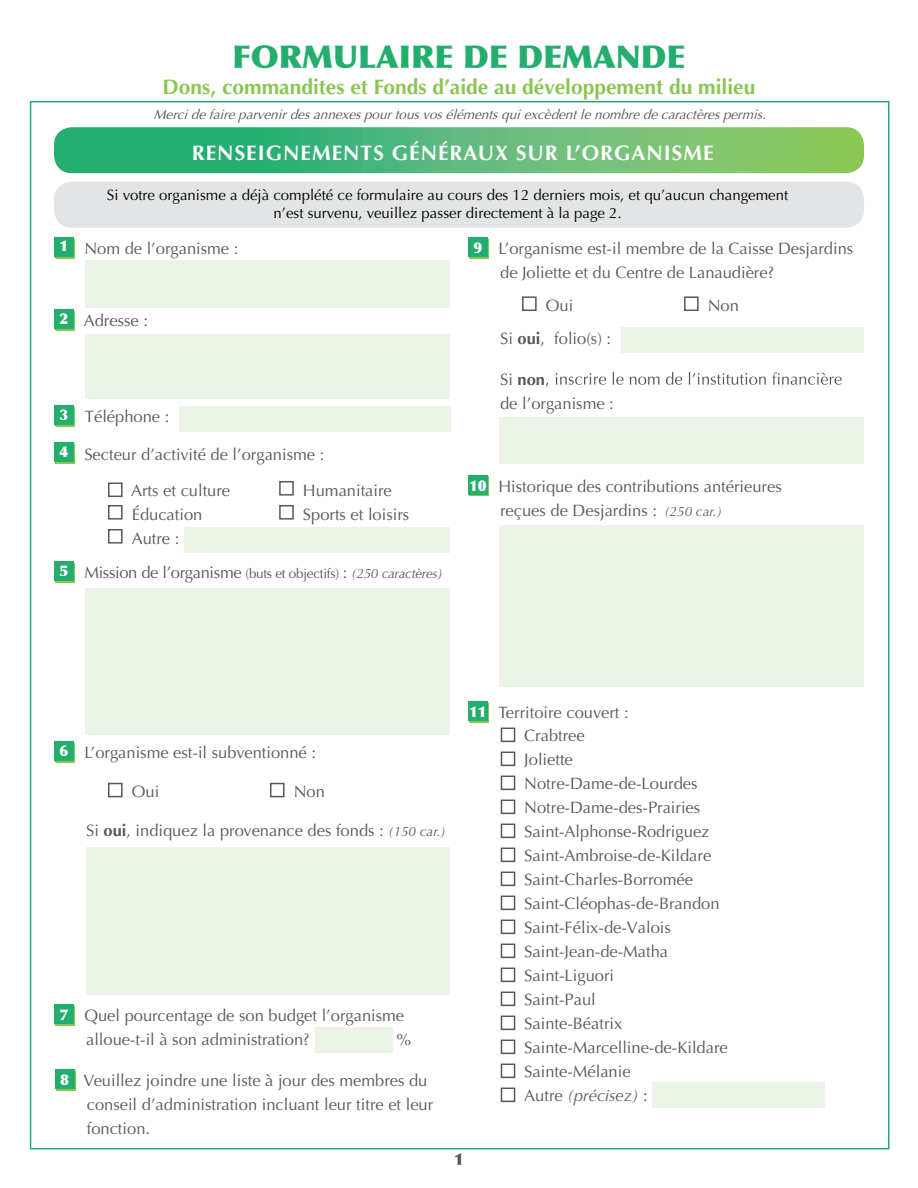
<style>
.page{position:relative;width:918px;height:1188px;background:#fff}
.page>*{position:absolute;margin:0;border:0;box-sizing:border-box;transform-origin:0 0}
.t1{font:900 31.5px "Optima";color:#24ae6d}
.t2{font:700 21px "Optima";color:#89c652}
.t3{font:700 21px "Optima";letter-spacing:.05em;color:#fff}
.t4{font:16.5px/24px "Optima";color:#55585a}
.t5{font:16.5px/34.8px "Optima";letter-spacing:-.02em;color:#55585a}
.t6{font:900 16.5px "Optima";color:#55585a}
.t7{font:15px/18px "Optima";color:#000;text-align:center}
.t8{font:900 15px "Optima";color:#fff}
.t9{font:italic 13.5px "Optima";color:#55585a}
.s1{font-weight:900;font-size:15px;color:#fff}
.s2{font-size:13.5px}
.s3{font-style:italic;font-size:13.5px}
.s4{font-weight:700}
.s5{font-style:italic}
</style>
<div class="page">
<svg style="left:54px;top:127px;width:810px;height:46px;background:#58ba74"></svg>
<div style="left:55px;top:239px;width:20px;height:20px;background:#89c652"></div>
<div style="left:54px;top:237px;width:20px;height:20px;background:#24ae6d"></div>
<div style="left:55px;top:311px;width:20px;height:20px;background:#89c652"></div>
<div style="left:54px;top:309px;width:20px;height:20px;background:#24ae6d"></div>
<div style="left:55px;top:407px;width:20px;height:20px;background:#89c652"></div>
<div style="left:54px;top:405px;width:20px;height:20px;background:#24ae6d"></div>
<div style="left:55px;top:444px;width:20px;height:20px;background:#89c652"></div>
<div style="left:54px;top:443px;width:20px;height:19px;background:#24ae6d"></div>
<div style="left:108px;top:482px;width:15px;height:15px;border:2px solid #55585a"></div>
<div style="left:279px;top:481px;width:15px;height:15px;border:2px solid #55585a"></div>
<div style="left:108px;top:505px;width:15px;height:15px;border:2px solid #55585a"></div>
<div style="left:279px;top:505px;width:15px;height:15px;border:2px solid #55585a"></div>
<div style="left:108px;top:529px;width:15px;height:15px;border:2px solid #55585a"></div>
<div style="left:55px;top:563px;width:20px;height:20px;background:#89c652"></div>
<div style="left:54px;top:561px;width:20px;height:20px;background:#24ae6d"></div>
<div style="left:55px;top:743px;width:20px;height:20px;background:#89c652"></div>
<div style="left:54px;top:741px;width:20px;height:20px;background:#24ae6d"></div>
<div style="left:108px;top:783px;width:15px;height:14px;border:2px solid #55585a"></div>
<div style="left:270px;top:783px;width:15px;height:14px;border:2px solid #55585a"></div>
<div style="left:54px;top:182px;width:810px;height:46px;background:#e2e4e5;border-radius:18px"></div>
<div style="left:469px;top:476px;width:20px;height:20px;background:#24ae6d"></div>
<div style="left:468px;top:475px;width:20px;height:19px;background:#24ae6d"></div>
<div style="left:469px;top:703px;width:20px;height:20px;background:#89c652"></div>
<div style="left:468px;top:701px;width:20px;height:20px;background:#24ae6d"></div>
<div style="left:501px;top:728px;width:14px;height:14px;border:2px solid #55585a"></div>
<div style="left:501px;top:752px;width:14px;height:14px;border:2px solid #55585a"></div>
<div style="left:501px;top:776px;width:14px;height:14px;border:2px solid #55585a"></div>
<div style="left:501px;top:800px;width:14px;height:14px;border:2px solid #55585a"></div>
<div style="left:501px;top:824px;width:14px;height:14px;border:2px solid #55585a"></div>
<div style="left:501px;top:848px;width:14px;height:14px;border:2px solid #55585a"></div>
<div style="left:501px;top:872px;width:14px;height:14px;border:2px solid #55585a"></div>
<div style="left:501px;top:896px;width:14px;height:14px;border:2px solid #55585a"></div>
<div style="left:501px;top:920px;width:14px;height:14px;border:2px solid #55585a"></div>
<div style="left:501px;top:944px;width:14px;height:14px;border:2px solid #55585a"></div>
<div style="left:501px;top:968px;width:14px;height:14px;border:2px solid #55585a"></div>
<div style="left:501px;top:992px;width:14px;height:14px;border:2px solid #55585a"></div>
<div style="left:501px;top:1016px;width:14px;height:14px;border:2px solid #55585a"></div>
<div style="left:501px;top:1040px;width:14px;height:14px;border:2px solid #55585a"></div>
<div style="left:501px;top:1064px;width:14px;height:14px;border:2px solid #55585a"></div>
<div style="left:501px;top:1088px;width:14px;height:14px;border:2px solid #55585a"></div>
<div style="left:56px;top:1071px;width:20px;height:20px;background:#89c652"></div>
<div style="left:55px;top:1069px;width:20px;height:20px;background:#24ae6d"></div>
<div style="left:86px;top:260px;width:364px;height:48px;background:#ebf5e7"></div>
<div style="left:86px;top:334px;width:364px;height:65px;background:#ebf5e7"></div>
<div style="left:179px;top:407px;width:271px;height:25px;background:#ebf5e7"></div>
<div style="left:55px;top:1006px;width:20px;height:19px;background:#89c652"></div>
<div style="left:54px;top:1004px;width:20px;height:20px;background:#24ae6d"></div>
<div style="left:315px;top:1028px;width:78px;height:25px;background:#ebf5e7"></div>
<div style="left:86px;top:588px;width:364px;height:147px;background:#ebf5e7"></div>
<div style="left:86px;top:848px;width:364px;height:147px;background:#ebf5e7"></div>
<div style="left:500px;top:525px;width:364px;height:162px;background:#ebf5e7"></div>
<div style="left:652px;top:1082px;width:172px;height:25px;background:#ebf5e7"></div>
<div style="left:184px;top:527px;width:266px;height:25px;background:#ebf5e7"></div>
<div style="left:469px;top:239px;width:20px;height:20px;background:#89c652"></div>
<div style="left:468px;top:237px;width:20px;height:20px;background:#24ae6d"></div>
<div style="left:522px;top:296px;width:15px;height:15px;border:2px solid #55585a"></div>
<div style="left:684px;top:296px;width:15px;height:15px;border:2px solid #55585a"></div>
<svg style="left:546px;top:372px;width:296px;height:15px"></svg>
<div style="left:621px;top:327px;width:243px;height:25px;background:#ebf5e7"></div>
<div style="left:500px;top:418px;width:364px;height:46px;background:#ebf5e7"></div>
<h1 class="t1" style="left:232px;top:38px;width:455px">FORMULAIRE DE DEMANDE</h1>
<p class="t2" style="left:163px;top:74px;width:594px">Dons, commandites et Fonds d’aide au développement du milieu</p>
<p class="t9" style="left:154px;top:106px;width:618px">Mercidefaireparvenirdesannexespourtousvosélémentsquiexcèdentlenombredecaractèrespermis.</p>
<p class="t3" style="left:192px;top:141px;width:523px">RENSEIGNEMENTS GÉNÉRAUX SUR L’ORGANISME</p>
<p class="t7" style="left:107px;top:186px;width:683px">Si votre organisme a déjà complété ce formulaire au cours des 12 derniers mois, et qu’aucun changement n’est survenu, veuillez passer directement à la page 2.</p>
<p class="t8" style="left:59px;top:237px;width:10px">1</p>
<p class="t4" style="left:84px;top:237px;width:156px">Nom de l’organisme :</p>
<p class="t4" style="left:59px;top:309px;width:90px"><span class="s1">2</span> Adresse :</p>
<p class="t4" style="left:59px;top:405px;width:111px"><span class="s1">3</span> Téléphone :</p>
<p class="t4" style="left:131px;top:436px;width:195px;line-height:36px;text-indent:-72px"><span class="s1">4</span> Secteur d’activité de l’organisme :<br>Arts et culture</p>
<p class="t4" style="left:303px;top:478px;width:90px">Humanitaire</p>
<p class="t4" style="left:132px;top:502px;width:72px">Éducation</p>
<p class="t4" style="left:303px;top:502px;width:108px">Sports et loisirs</p>
<p class="t5" style="left:59px;top:521px;width:385px;text-indent:73px">Autre :<br><span class="s1">5</span> Mission de l’organisme <span class="s2">(buts et objectifs)</span> : <span class="s3">(250 caractères)</span></p>
<p class="t4" style="left:500px;top:237px;width:355px;text-indent:-27px"><span class="s1">9</span> L’organisme est-il membre de la Caisse Desjardins de Joliette et du Centre de Lanaudière?</p>
<p class="t4" style="left:546px;top:294px;width:29px">Oui</p>
<p class="t4" style="left:708px;top:294px;width:33px">Non</p>
<p class="t4" style="left:500px;top:327px;width:112px">Si <span class="s4">oui</span>, folio(s) :</p>
<p class="t4" style="left:500px;top:367px;width:115px">Si <span class="s4">non<br></span>de l’organisme :</p>
<p class="t4" style="left:500px;top:474px;width:283px;text-indent:-31px"><span class="s1">10</span> Historique des contributions antérieures reçues de Desjardins : <span class="s3">(250 car.)</span></p>
<p class="t4" style="left:59px;top:741px;width:258px"><span class="s1">6</span> L’organisme est-il subventionné :</p>
<p class="t4" style="left:132px;top:780px;width:29px">Oui</p>
<p class="t4" style="left:294px;top:780px;width:33px">Non</p>
<p class="t4" style="left:86px;top:819px;width:361px">Si <span class="s4">oui</span>, indiquez la provenance des fonds : <span class="s3">(150 car.)</span></p>
<p class="t4" style="left:86px;top:1004px;width:320px;text-indent:-27px"><span class="s1">7</span> Quel pourcentage de son budget l’organisme alloue-t-il à son administration?</p>
<p class="t4" style="left:396px;top:1028px;width:16px">%</p>
<p class="t4" style="left:87px;top:1069px;width:348px;text-indent:-27px"><span class="s1">8</span> Veuillez joindre une liste à jour des membres du conseil d’administration incluant leur titre et leur fonction.</p>
<p class="t4" style="left:524px;top:701px;width:205px;text-indent:-55px"><span class="s1">11</span> Territoire couvert :<br>Crabtree<br>Joliette<br>Notre-Dame-de-Lourdes<br>Notre-Dame-des-Prairies<br>Saint-Alphonse-Rodriguez<br>Saint-Ambroise-de-Kildare<br>Saint-Charles-Borromée<br>Saint-Cléophas-de-Brandon<br>Saint-Félix-de-Valois<br>Saint-Jean-de-Matha<br>Saint-Liguori<br>Saint-Paul<br>Sainte-Béatrix<br>Sainte-Marcelline-de-Kildare<br>Sainte-Mélanie<br>Autre <span class="s5">(précisez)</span> :</p>
<p class="t6" style="left:454px;top:1149px;width:11px">1</p>
</div>
